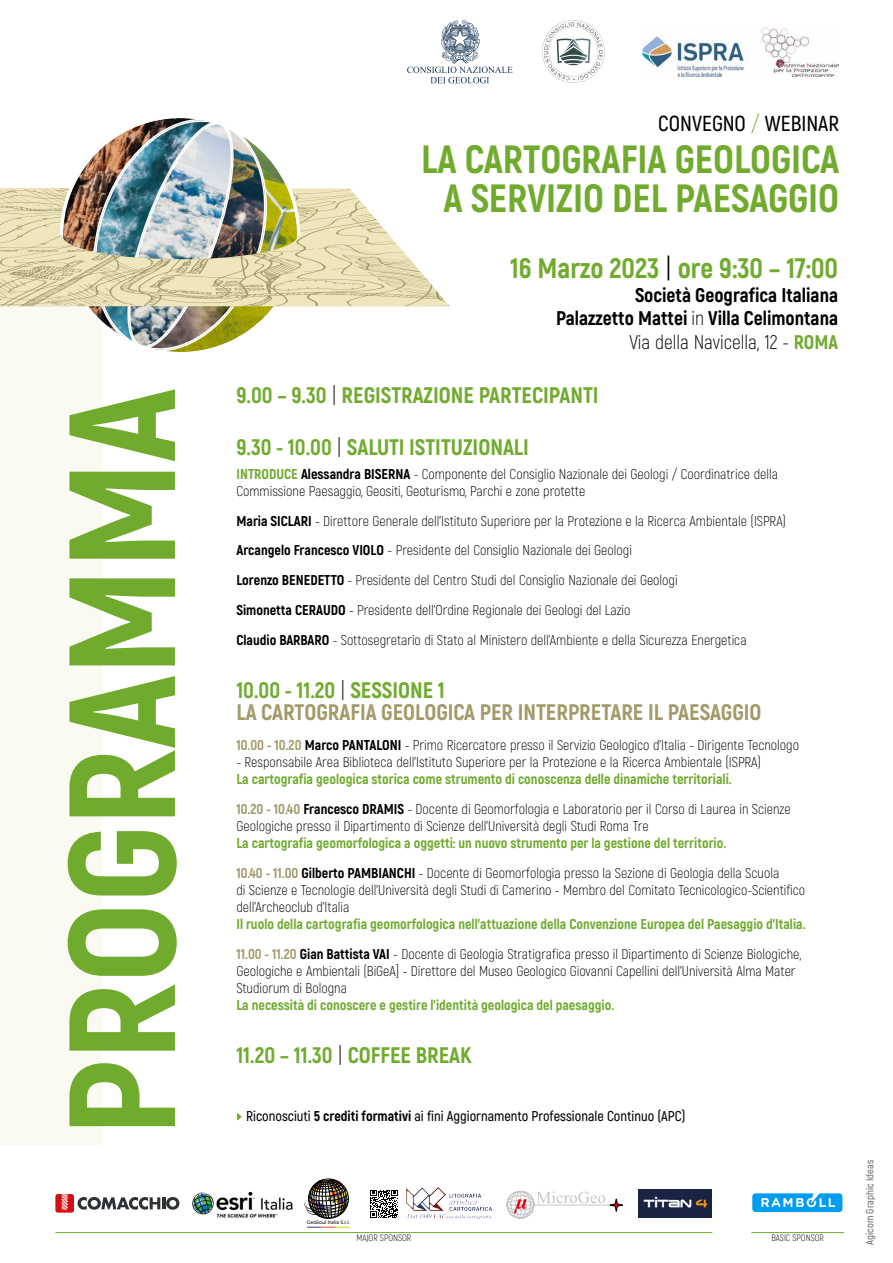
<style>
.page{position:relative;width:893px;height:1263px;background:#fff}
.page>*{position:absolute;margin:0;border:0;box-sizing:border-box;transform-origin:0 0}
.t1{font:800 150.75px "Akrobat";color:#70ab2e}
.t2{font:800 39.3px/38.7px "Akrobat";color:#70ab2e;text-align:center}
.t3{font:800 28.2px "Akrobat";color:#70ab2e}
.t4{font:800 22.5px "Akrobat";color:#70ab2e}
.t5{font:800 22.5px/22.5px "Akrobat";color:#a39969}
.t6{font:600 21.75px "Akrobat";color:#000}
.t7{font:800 19.8px/23.7px "Akrobat";color:#000;text-align:right}
.t8{font:300 14.25px/29.8px "Akrobat";color:#000}
.t9{font:800 14.25px/29.8px "Akrobat";color:#70ab2e}
.t10{font:600 14.25px "Akrobat";color:#000}
.t11{font:600 10.5px "Akrobat";color:#706f6f}
.t12{font:300 9.3px "Akrobat";color:#000}
.t13{font:500 4.95px "Montserrat";color:#000;scale:.94 1}
.s1{font-weight:300;color:#70ab2e}
.s2{font-weight:400;color:#000}
.s3{font-weight:300}
.s4{color:#70ab2e}
.s5{font-weight:300;color:#000}
.s6{font-weight:800;color:#70ab2e}
.s7{font-weight:800}
.s8{font-weight:800;color:#a39969}
.s9{color:#a39969}
.s10{color:#000}
</style>
<div class="page">
<div style="left:0;top:304px;width:102px;height:841px;background:#fbfaf2"></div>
<svg style="left:407px;top:20px;width:106px;height:63px"></svg>
<svg style="left:542px;top:20px;width:63px;height:63px"></svg>
<img style="left:643px;top:27px;width:195px;height:49px">
<svg style="left:0;top:188px;width:450px;height:118px;fill:#efe6be"></svg>
<img style="left:47px;top:118px;width:268px;height:234px">
<img style="left:192px;top:1191px;width:101px;height:27px">
<svg style="left:507px;top:1191px;width:116px;height:27px"></svg>
<hr style="left:55px;top:1232px;width:657px;height:1px;background:#70ab2e">
<svg style="left:55px;top:1194px;width:124px;height:18px"></svg>
<svg style="left:307px;top:1227px;width:43px;height:1px"></svg>
<svg style="left:304px;top:1179px;width:45px;height:40px"></svg>
<img style="left:638px;top:1189px;width:74px;height:28px">
<hr style="left:751px;top:1232px;width:93px;height:1px;background:#70ab2e">
<svg style="left:752px;top:1193px;width:90px;height:19px;background:#34b0f2"></svg>
<img style="left:406px;top:1187px;width:40px;height:24px">
<svg style="left:370px;top:1190px;width:28px;height:28px"></svg>
<h1 class="t1" style="left:26px;top:1136px;width:749px;rotate:-90deg">PROGRAMMA</h1>
<h3 class="t6" style="left:658px;top:110px;width:182px">CONVEGNO <span class="s1">/</span> WEBINAR</h3>
<h2 class="t2" style="left:421px;top:140px;width:419px">LA CARTOGRAFIA GEOLOGICA<br>A SERVIZIO DEL PAESAGGIO</h2>
<h3 class="t3" style="left:510px;top:250px;width:329px">16 Marzo 2023 <span class="s2">|</span> ore 9:30 – 17:00</h3>
<h3 class="t7" style="left:556px;top:283px;width:284px">Società Geografica Italiana<br>Palazzetto Mattei <span class="s3">in</span> Villa Celimontana<br><span class="s3">Via della Navicella, 12 -</span> <span class="s4">ROMA</span></h3>
<h3 class="t4" style="left:236px;top:381px;width:364px">9.00 – 9.30 <span class="s5">|</span> REGISTRAZIONE PARTECIPANTI</h3>
<h3 class="t4" style="left:236px;top:433px;width:294px">9.30 - 10.00 <span class="s5">|</span> SALUTI ISTITUZIONALI</h3>
<p class="t8" style="left:236px;top:465px;width:543px;line-height:17.1px"><span class="s6">INTRODUCE</span> <span class="s7">Alessandra BISERNA</span> - Componente del Consiglio Nazionale dei Geologi / Coordinatrice della<br>Commissione Paesaggio, Geositi, Geoturismo, Parchi e zone protette</p>
<p class="t8" style="left:236px;top:506px;width:551px"><span class="s7">Maria SICLARI</span> - Direttore Generale dell’Istituto Superiore per la Protezione e la Ricerca Ambientale (ISPRA)<br><span class="s7">Arcangelo Francesco VIOLO</span> - Presidente del Consiglio Nazionale dei Geologi<br><span class="s7">Lorenzo BENEDETTO</span> - Presidente del Centro Studi del Consiglio Nazionale dei Geologi<br><span class="s7">Simonetta CERAUDO</span> - Presidente dell’Ordine Regionale dei Geologi del Lazio<br><span class="s7">Claudio BARBARO</span> - Sottosegretario di Stato al Ministero dell’Ambiente e della Sicurezza Energetica</p>
<h3 class="t5" style="left:236px;top:678px;width:526px"><span class="s4">10.00 - 11.20</span> <span class="s5">|</span> <span class="s4">SESSIONE 1<br></span>LA CARTOGRAFIA GEOLOGICA PER INTERPRETARE IL PAESAGGIO</h3>
<p class="t8" style="left:236px;top:730px;width:564px"><span class="s8">10.00 - 10.20</span> <span class="s7">Marco PANTALONI</span> - Primo Ricercatore presso il Servizio Geologico d’Italia - Dirigente Tecnologo</p>
<p class="t8" style="left:236px;top:747px;width:526px">- Responsabile Area Biblioteca dell’Istituto Superiore per la Protezione e la Ricerca Ambientale (ISPRA)</p>
<p class="t9" style="left:236px;top:764px;width:556px">La cartografia geologica storica come strumento di conoscenza delle dinamiche territoriali.<br><span class="s9">10.20 - 10.40</span> <span class="s10">Francesco DRAMIS</span> <span class="s5">- Docente di Geomorfologia e Laboratorio per il Corso di Laurea in Scienze</span></p>
<p class="t8" style="left:236px;top:811px;width:414px">Geologiche presso il Dipartimento di Scienze dell’Università degli Studi Roma Tre</p>
<p class="t9" style="left:236px;top:828px;width:544px">La cartografia geomorfologica a oggetti: un nuovo strumento per la gestione del territorio.<br><span class="s9">10.40 - 11.00</span> <span class="s10">Gilberto PAMBIANCHI</span> <span class="s5">- Docente di Geomorfologia presso la Sezione di Geologia della Scuola</span></p>
<p class="t8" style="left:236px;top:881px;width:570px;line-height:17.1px">di Scienze e Tecnologie dell’Università degli Studi di Camerino - Membro del Comitato Tecnicologico-Scientifico dell’Archeoclub d’Italia</p>
<p class="t9" style="left:236px;top:909px;width:571px">Il ruolo della cartografia geomorfologica nell’attuazione della Convenzione Europea del Paesaggio d’Italia.<br><span class="s9">11.00 - 11.20</span> <span class="s10">Gian Battista VAI</span> <span class="s5">- Docente di Geologia Stratigrafica presso il Dipartimento di Scienze Biologiche,</span></p>
<p class="t8" style="left:236px;top:963px;width:561px;line-height:17.1px">Geologiche e Ambientali (BiGeA] - Direttore del Museo Geologico Giovanni Capellini dell’Università Alma Mater<br>Studiorum di Bologna</p>
<p class="t9" style="left:236px;top:990px;width:379px">La necessità di conoscere e gestire l’identità geologica del paesaggio.</p>
<h3 class="t4" style="left:236px;top:1041px;width:237px">11.20 – 11.30 <span class="s5">|</span> COFFEE BREAK</h3>
<p class="t10" style="left:246px;top:1107px;width:441px">Riconosciuti <span class="s7">5 crediti formativi</span> ai fini Aggiornamento Professionale Continuo (APC)</p>
<p class="t13" style="left:307px;top:1219px;width:47px">GeoSoul Italia S.r.l.</p>
<p class="t12" style="left:356px;top:1232px;width:56px">MAJOR SPONSOR</p>
<p class="t12" style="left:771px;top:1232px;width:54px">BASIC SPONSOR</p>
<p class="t11" style="left:863px;top:1245px;width:86px;rotate:-90deg">Agicom Graphic Ideas</p>
</div>
